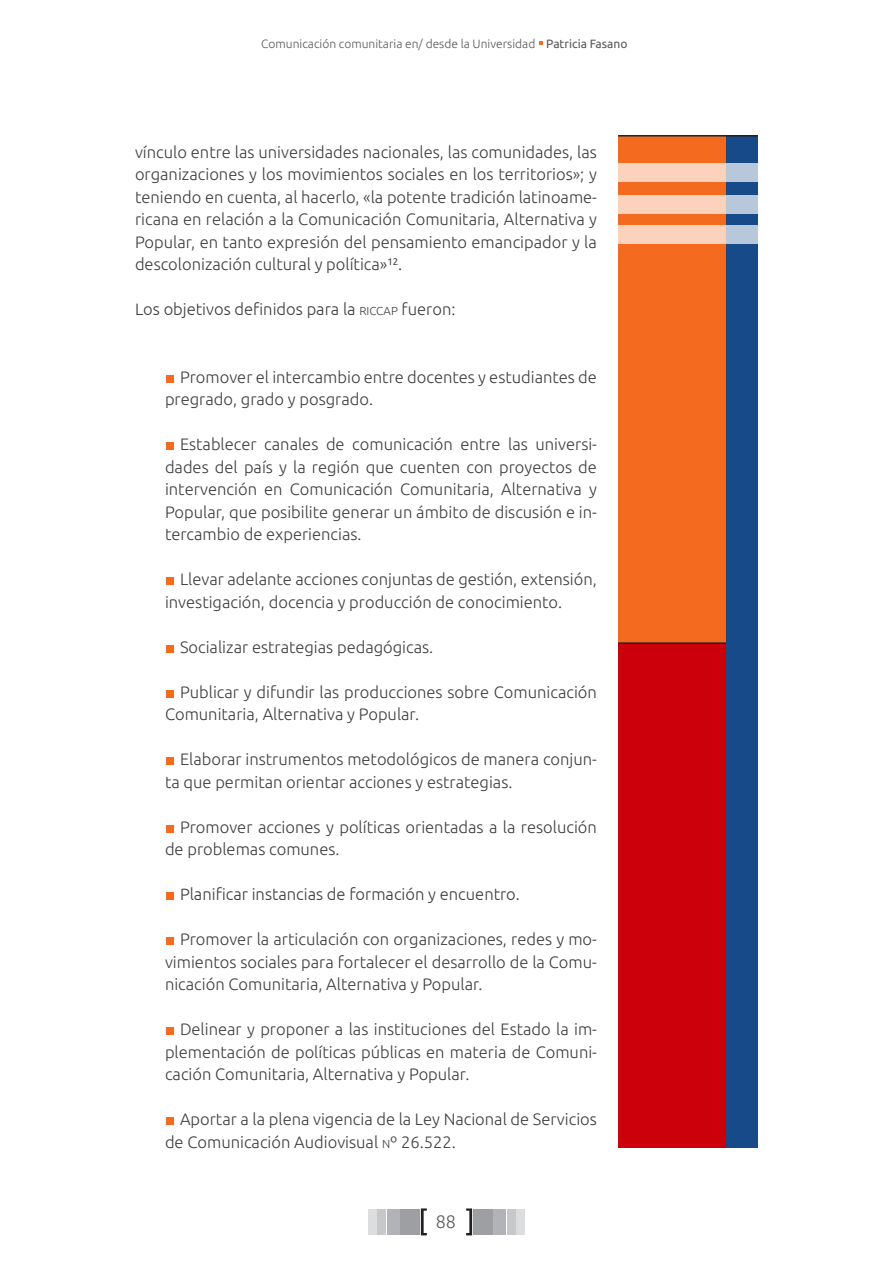
<style>
.page{position:relative;width:893px;height:1263px;background:#fff}
.page>*{position:absolute;margin:0;border:0;box-sizing:border-box;transform-origin:0 0}
.t1{font:18px "Ubuntu Light 2";color:#57585a}
.punteo{font:16.5px/22.5px "Ubuntu Light 2";color:#3e3e3f}
.txt_principal{font:16.5px/22.5px "Ubuntu Light 2";color:#3e3e3f;text-align:justify}
.punteo-2{font:300 16.5px "Ubuntu";color:#3e3e3f}
.txt_principal-2{font:300 16.5px "Ubuntu";color:#3e3e3f}
.t2{font:12px "Ubuntu Light 2";color:#57585a}
.s1{font-family:"Ubuntu"}
.s2{font-size:11.55px}
.s3{font-family:"Ubuntu Light 2";font-weight:400}
.s4{font-family:"Ubuntu";font-weight:300;font-size:11.55px}
.s5{font-family:"Ubuntu";font-weight:300}
</style>
<div class="page">
<div style="left:369px;top:1209px;width:8px;height:25px;background:#dcdddf"></div>
<div style="left:516px;top:1209px;width:8px;height:25px;background:#dcdddf"></div>
<div style="left:378px;top:1209px;width:8px;height:25px;background:#c7c8ca"></div>
<div style="left:507px;top:1209px;width:8px;height:25px;background:#c7c8ca"></div>
<div style="left:387px;top:1209px;width:13px;height:25px;background:#b2b3b7"></div>
<div style="left:493px;top:1209px;width:13px;height:25px;background:#b2b3b7"></div>
<div style="left:400px;top:1209px;width:20px;height:25px;background:#9d9fa2"></div>
<div style="left:473px;top:1209px;width:20px;height:25px;background:#9d9fa2"></div>
<svg style="left:421px;top:1208px;width:6px;height:27px"></svg>
<svg style="left:466px;top:1208px;width:6px;height:27px"></svg>
<div style="left:726px;top:135px;width:32px;height:1012px;background:#174a89"></div>
<div style="left:618px;top:135px;width:108px;height:509px;background:#f46b20"></div>
<div style="left:618px;top:643px;width:108px;height:504px;background:#cb000a"></div>
<hr style="left:618px;top:135px;width:140px;height:2px;background:#231f20">
<hr style="left:618px;top:642px;width:108px;height:2px;background:#231f20">
<svg style="left:618px;top:163px;width:140px;height:19px;background:#ebcfc2"></svg>
<svg style="left:618px;top:195px;width:140px;height:18px;background:#ebcfc2"></svg>
<svg style="left:618px;top:226px;width:140px;height:18px;background:#ebcfc2"></svg>
<div style="left:166px;top:375px;width:8px;height:7px;background:#f46b20"></div>
<div style="left:166px;top:442px;width:8px;height:8px;background:#f46b20"></div>
<div style="left:166px;top:577px;width:8px;height:8px;background:#f46b20"></div>
<div style="left:166px;top:645px;width:8px;height:7px;background:#f46b20"></div>
<div style="left:166px;top:690px;width:8px;height:8px;background:#f46b20"></div>
<div style="left:166px;top:757px;width:8px;height:8px;background:#f46b20"></div>
<div style="left:166px;top:825px;width:8px;height:7px;background:#f46b20"></div>
<div style="left:166px;top:892px;width:8px;height:8px;background:#f46b20"></div>
<div style="left:166px;top:937px;width:8px;height:8px;background:#f46b20"></div>
<div style="left:166px;top:1027px;width:8px;height:8px;background:#f46b20"></div>
<div style="left:166px;top:1117px;width:8px;height:8px;background:#f46b20"></div>
<p class="t2" style="left:261px;top:36px;width:368px">Comunicación comunitaria en/ desde la Universidad <span class="s1">Patricia Fasano</span></p>
<p class="txt_principal" style="left:135px;top:140px;width:463px">vínculo entre las universidades nacionales, las comunidades, las organizaciones y los movimientos sociales en los territorios»; y teniendo en cuenta, al hacerlo, «la potente tradición latinoame&shy;ricana en relación a la Comunicación Comunitaria, Alternativa y Popular, en tanto expresión del pensamiento emancipador y la descolonización cultural y política»<sup>12</sup>.</p>
<p class="txt_principal-2" style="left:135px;top:299px;width:322px">Los objetivos definidos para la <span class="s2">RICCAP</span> <span class="s3">fueron:</span></p>
<p class="punteo" style="left:165px;top:365px;width:433px;text-indent:15px">Promover el intercambio entre docentes y estudiantes de pregrado, grado y posgrado.</p>
<p class="punteo" style="left:165px;top:432px;width:433px;text-align:justify;text-indent:15px">Establecer canales de comunicación entre las universi&shy;dades del país y la región que cuenten con proyectos de intervención en Comunicación Comunitaria, Alternativa y Popular, que posibilite generar un ámbito de discusión e in&shy;tercambio de experiencias.</p>
<p class="punteo" style="left:165px;top:567px;width:433px;text-indent:15px">Llevar adelante acciones conjuntas de gestión, extensión, investigación, docencia y producción de conocimiento.</p>
<p class="punteo" style="left:180px;top:635px;width:255px">Socializar estrategias pedagógicas.</p>
<p class="punteo" style="left:165px;top:680px;width:433px;text-indent:15px">Publicar y difundir las producciones sobre Comunicación<br>Comunitaria, Alternativa y Popular.</p>
<p class="punteo" style="left:165px;top:747px;width:433px;text-indent:15px">Elaborar instrumentos metodológicos de manera conjun&shy;ta que permitan orientar acciones y estrategias.</p>
<p class="punteo" style="left:165px;top:815px;width:433px;text-indent:15px">Promover acciones y políticas orientadas a la resolución de problemas comunes.</p>
<p class="punteo-2" style="left:180px;top:884px;width:341px">Planificar instancias de formación y encuentro.</p>
<p class="punteo" style="left:165px;top:927px;width:433px;text-align:justify;text-indent:15px">Promover la articulación con organizaciones, redes y mo&shy;vimientos sociales para fortalecer el desarrollo de la Comu&shy;nicación Comunitaria, Alternativa y Popular.</p>
<p class="punteo" style="left:165px;top:1017px;width:433px;text-align:justify;text-indent:15px">Delinear y proponer a las instituciones del Estado la im&shy;plementación de políticas públicas en materia de Comuni&shy;cación Comunitaria, Alternativa y Popular.</p>
<p class="punteo" style="left:165px;top:1107px;width:433px;text-indent:15px">Aportar a la plena vigencia de la Ley Nacional de Servicios de Comunicación Audiovisual <span class="s4">N</span><span class="s5">º</span> 26.522.</p>
<p class="t1" style="left:436px;top:1211px;width:22px">88</p>
</div>
